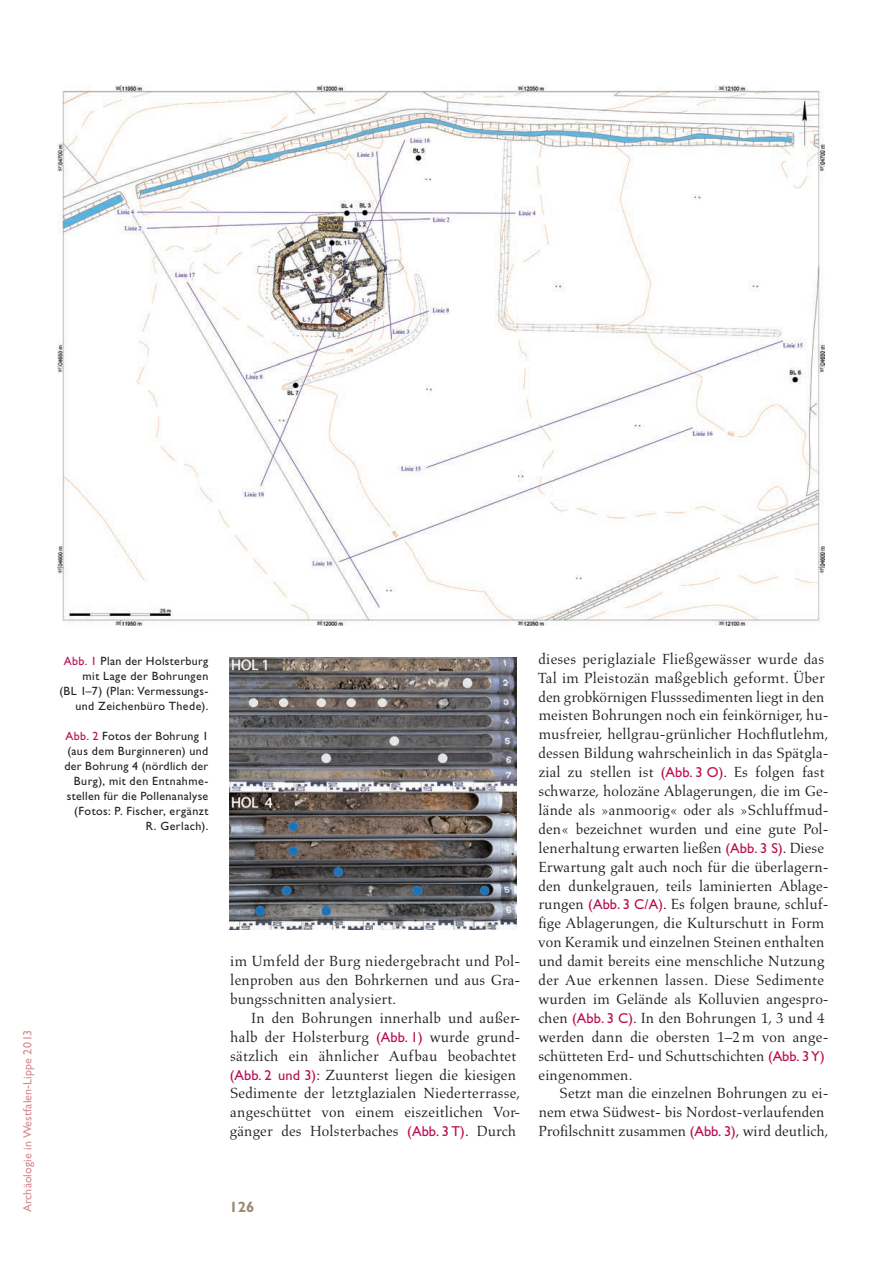
<style>
.page{position:relative;width:893px;height:1263px;background:#fff}
.page>*{position:absolute;margin:0;border:0;box-sizing:border-box;transform-origin:0 0}
.t1{font:15px/18.9px "Aldus LT Std";letter-spacing:.005em;color:#231f20}
.t2{font:700 15px "Gill Sans Std";color:#9c8c6f}
.t3{font:12px/15px "Gill Sans Std";letter-spacing:.035em;color:#231f20;text-align:right}
.t4{font:12px "Gill Sans Std";letter-spacing:.01em;color:#d88a93}
.s1{color:#ba0e51}
.s2{font-family:"Gill Sans Std";font-size:14.4px;color:#ba0e51}
</style>
<div class="page">
<img style="left:58px;top:85px;width:767px;height:541px">
<img style="left:230px;top:657px;width:287px;height:272px">
<p class="t4" style="left:21px;top:1212px;width:184px;rotate:-90deg">Archäologie in Westfalen-Lippe 2013</p>
<p class="t3" style="left:59px;top:654px;width:150px"><span class="s1">Abb. 1</span> Plan der Holsterburg mit Lage der Bohrungen<br>(BL 1–7) (Plan: Vermessungs&shy;und Zeichenbüro Thede).</p>
<p class="t3" style="left:64px;top:729px;width:145px"><span class="s1">Abb. 2</span> Fotos der Bohrung 1 (aus dem Burginneren) und der Bohrung 4 (nördlich der<br>Burg), mit den Entnahme&shy;stellen für die Pollenanalyse (Fotos: P. Fischer, ergänzt<br>R. Gerlach).</p>
<p class="t1" style="left:230px;top:952px;width:292px;text-align:justify">im Umfeld der Burg niedergebracht und Pol&shy;lenproben aus den Bohrkernen und aus Gra&shy;bungsschnitten analysiert.</p>
<p class="t1" style="left:230px;top:1009px;width:292px;text-indent:22px">In den Bohrungen innerhalb und außer&shy;halb der Holsterburg <span class="s2">(Abb. 1)</span> wurde grund&shy;sätzlich ein ähnlicher Aufbau beobachtet <span class="s2">(Abb. 2 und 3)</span>: Zuunterst liegen die kiesigen Sedimente der letztglazialen Niederterrasse, angeschüttet von einem eiszeitlichen Vor&shy;gänger des Holsterbaches <span class="s2">(Abb. 3 T)</span>. Durch</p>
<p class="t1" style="left:538px;top:649px;width:293px">dieses periglaziale Fließgewässer wurde das Tal im Pleistozän maßgeblich geformt. Über den grobkörnigen Flusssedimenten liegt in den meisten Bohrungen noch ein feinkörniger, hu&shy;musfreier, hellgrau-grünlicher Hochflutlehm, dessen Bildung wahrscheinlich in das Spätgla&shy;zial zu stellen ist <span class="s2">(Abb. 3 O)</span>. Es folgen fast schwarze, holozäne Ablagerungen, die im Ge&shy;lände als »anmoorig« oder als »Schluffmud&shy;den« bezeichnet wurden und eine gute Pol&shy;lenerhaltung erwarten ließen <span class="s2">(Abb. 3 S)</span>. Diese Erwartung galt auch noch für die überlagern&shy;den dunkelgrauen, teils laminierten Ablage&shy;rungen <span class="s2">(Abb. 3 C/A)</span>. Es folgen braune, schluf&shy;fige Ablagerungen, die Kulturschutt in Form von Keramik und einzelnen Steinen enthalten und damit bereits eine menschliche Nutzung der Aue erkennen lassen. Diese Sedimente wurden im Gelände als Kolluvien angespro&shy;chen <span class="s2">(Abb. 3 C)</span>. In den Bohrungen 1, 3 und 4 werden dann die obersten 1–2 m von ange&shy;schütteten Erd- und Schuttschichten <span class="s2">(Abb. 3 Y) </span>eingenommen.</p>
<p class="t1" style="left:538px;top:1084px;width:292px;text-indent:21px">Setzt man die einzelnen Bohrungen zu ei&shy;nem etwa Südwest- bis Nordost-verlaufenden<br>Profilschnitt zusammen <span class="s2">(Abb. 3)</span>, wird deutlich,</p>
<p class="t2" style="left:230px;top:1198px;width:26px">126</p>
</div>
